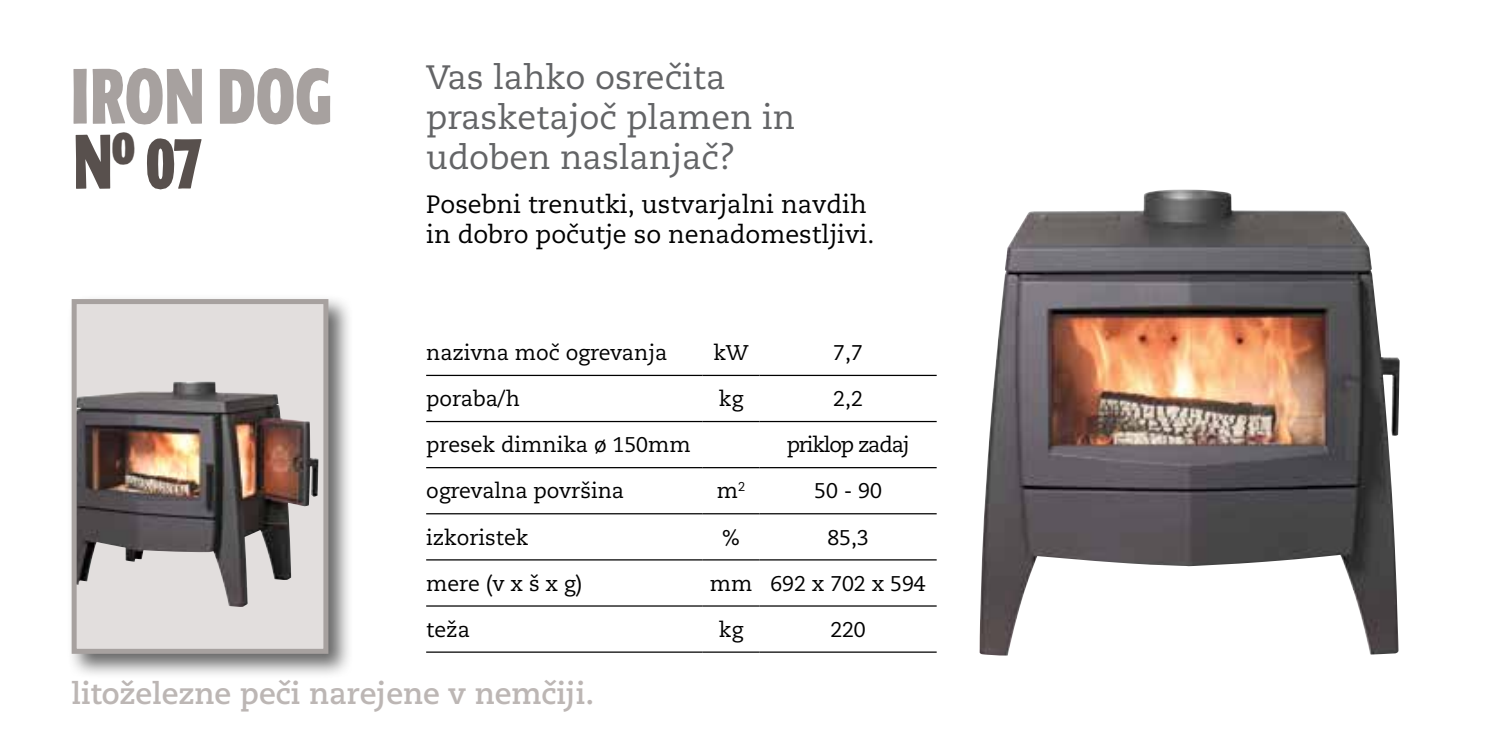
<style>
.page{position:relative;width:1489px;height:745px;background:#fff}
.page>*{position:absolute;margin:0;border:0;box-sizing:border-box;transform-origin:0 0}
.t1{font:700 76px "Formata Condensed BQ";color:#58504d;scale:.8 1}
.t2{font:33.75px/40px "PMN Caecilia LTCE";color:#636466}
.t3{font:700 30px "PMN Caecilia LTCE";color:#bcb6b4}
.t4{font:25px/30px "PMN Caecilia LTCE";color:#000}
.t5{font:21.25px "PMN Caecilia LTCE";color:#000}
.t6{font:21.25px "PMN Caecilia LTCE";letter-spacing:-.055em;color:#000}
</style>
<div class="page">
<div style="left:67px;top:294px;width:287px;height:384px;background:#000;opacity:.6"></div>
<div style="left:74px;top:301px;width:252px;height:350px;background:#e2dedd"></div>
<img style="left:78px;top:381px;width:240px;height:226px">
<div style="left:72px;top:299px;width:256px;height:354px;border:5px solid #a7a19f"></div>
<hr style="left:426px;top:374px;width:276px;height:2px;background:#000">
<hr style="left:702px;top:374px;width:57px;height:2px;background:#000">
<hr style="left:759px;top:374px;width:177px;height:2px;background:#000">
<hr style="left:426px;top:420px;width:276px;height:2px;background:#000">
<hr style="left:702px;top:420px;width:57px;height:2px;background:#000">
<hr style="left:759px;top:420px;width:177px;height:2px;background:#000">
<hr style="left:426px;top:466px;width:276px;height:2px;background:#000">
<hr style="left:702px;top:466px;width:57px;height:2px;background:#000">
<hr style="left:759px;top:466px;width:177px;height:2px;background:#000">
<hr style="left:426px;top:513px;width:276px;height:1px;background:#000">
<hr style="left:702px;top:513px;width:57px;height:1px;background:#000">
<hr style="left:759px;top:513px;width:177px;height:1px;background:#000">
<hr style="left:426px;top:559px;width:276px;height:1px;background:#000">
<hr style="left:702px;top:559px;width:57px;height:1px;background:#000">
<hr style="left:759px;top:559px;width:177px;height:1px;background:#000">
<hr style="left:426px;top:605px;width:276px;height:1px;background:#000">
<hr style="left:702px;top:605px;width:57px;height:1px;background:#000">
<hr style="left:759px;top:605px;width:177px;height:1px;background:#000">
<hr style="left:426px;top:651px;width:276px;height:1px;background:#000">
<hr style="left:702px;top:651px;width:57px;height:1px;background:#000">
<hr style="left:759px;top:651px;width:177px;height:1px;background:#000">
<svg style="left:73px;top:69px;width:14px;height:55px"></svg>
<svg style="left:93px;top:68px;width:109px;height:56px"></svg>
<svg style="left:220px;top:68px;width:110px;height:56px"></svg>
<img style="left:979px;top:189px;width:420px;height:466px">
<h1 class="t1" style="left:73px;top:114px;width:163px">N<sup>o</sup> 07</h1>
<h2 class="t2" style="left:426px;top:57px;width:370px">Vas lahko osrečita prasketajoč plamen in udoben naslanjač?</h2>
<p class="t4" style="left:426px;top:189px;width:449px">Posebni trenutki, ustvarjalni navdih in dobro počutje so nenadomestljivi.</p>
<p class="t5" style="left:426px;top:340px;width:242px">nazivna moč ogrevanja</p>
<p class="t5" style="left:713px;top:340px;width:37px">kW</p>
<p class="t5" style="left:833px;top:340px;width:31px">7,7</p>
<p class="t5" style="left:426px;top:386px;width:95px">poraba/h</p>
<p class="t5" style="left:718px;top:386px;width:26px">kg</p>
<p class="t5" style="left:833px;top:386px;width:31px">2,2</p>
<p class="t5" style="left:426px;top:432px;width:266px">presek dimnika ø 150mm</p>
<p class="t6" style="left:786px;top:432px;width:124px">priklop zadaj</p>
<p class="t5" style="left:426px;top:478px;width:199px">ogrevalna površina</p>
<p class="t5" style="left:716px;top:478px;width:30px">m<sup>2</sup></p>
<p class="t5" style="left:814px;top:478px;width:69px">50 - 90</p>
<p class="t5" style="left:426px;top:524px;width:104px">izkoristek</p>
<p class="t5" style="left:722px;top:524px;width:19px">%</p>
<p class="t5" style="left:827px;top:524px;width:43px">85,3</p>
<p class="t5" style="left:426px;top:570px;width:158px">mere (v x š x g)</p>
<p class="t5" style="left:709px;top:570px;width:217px">mm 692 x 702 x 594</p>
<p class="t5" style="left:426px;top:616px;width:45px">teža</p>
<p class="t5" style="left:718px;top:616px;width:26px">kg</p>
<p class="t5" style="left:830px;top:616px;width:37px">220</p>
<h3 class="t3" style="left:72px;top:675px;width:524px">litoželezne peči narejene v nemčiji.</h3>
</div>
